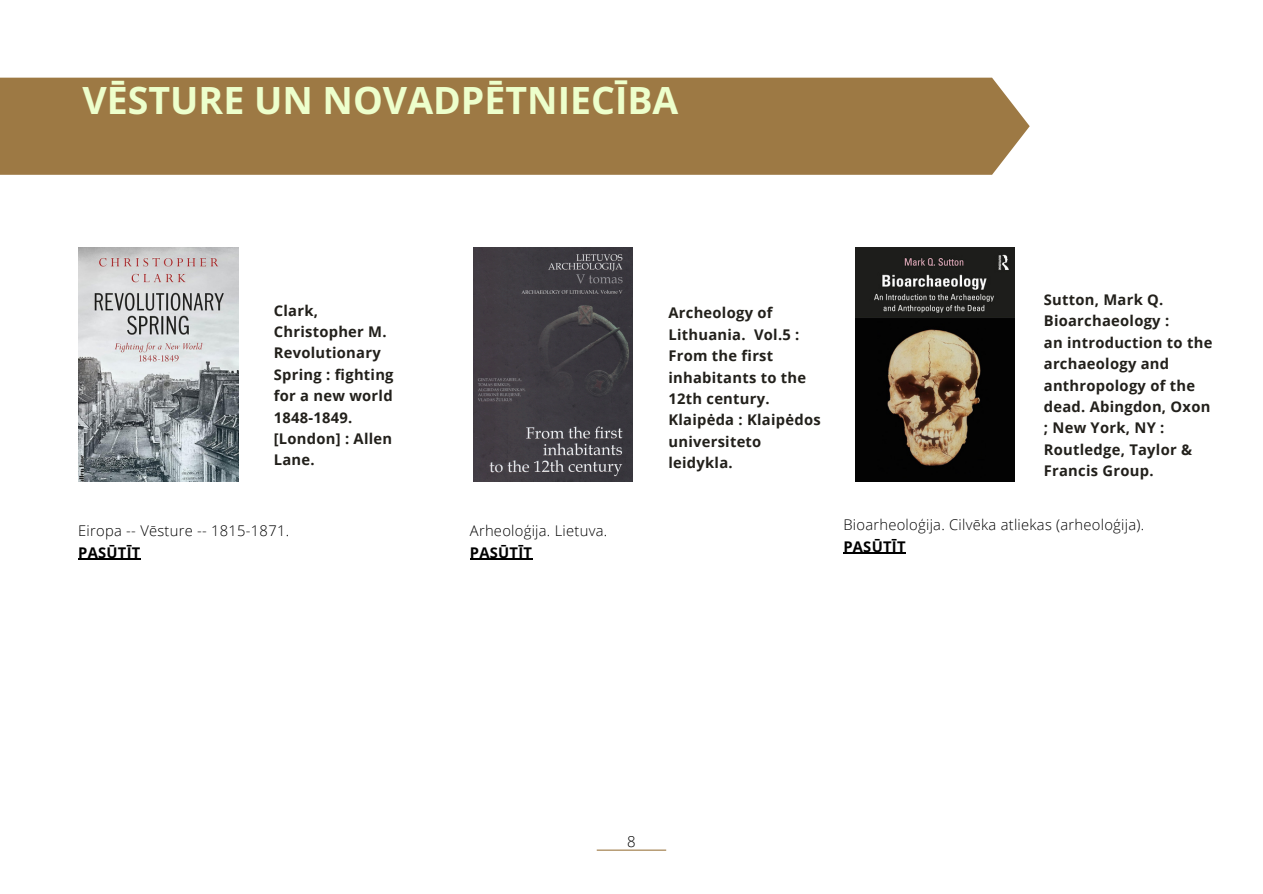
<style>
.page{position:relative;width:1263px;height:894px;background:#fff}
.page>*{position:absolute;margin:0;border:0;box-sizing:border-box;transform-origin:0 0}
.t1{font:700 37.5px "Open Sans";color:#edffcc}
.t2{font:300 15px "Open Sans";color:#000}
.t3{font:700 14.7px/21.3px "Open Sans";letter-spacing:.02em;color:#22201b}
.t4{font:300 14.7px "Open Sans";letter-spacing:.02em;color:#000}
.t5{font:700 14.7px "Open Sans";letter-spacing:.02em;color:#000}
</style>
<div class="page">
<div style="left:0;top:78px;width:1029px;height:97px;background:#9d7944"></div>
<hr style="left:597px;top:849px;width:69px;height:1px;background:#9d7944">
<svg style="left:78px;top:247px;width:161px;height:235px"></svg>
<img style="left:79px;top:248px;width:159px;height:233px">
<hr style="left:470px;top:558px;width:62px;height:1px;background:#000">
<hr style="left:78px;top:558px;width:63px;height:1px;background:#000">
<hr style="left:843px;top:552px;width:63px;height:1px;background:#000">
<img style="left:473px;top:248px;width:160px;height:233px">
<img style="left:855px;top:248px;width:160px;height:233px">
<p class="t1" style="left:83px;top:74px;width:597px">VĒSTURE UN NOVADPĒTNIECĪBA</p>
<h2 class="t3" style="left:274px;top:299px;width:121px">Clark,<br>Christopher M.<br>Revolutionary<br>Spring : fighting for a new world<br>1848-1849. [London] : Allen<br>Lane.</h2>
<p class="t4" style="left:78px;top:520px;width:213px">Eiropa -- Vēsture -- 1815-1871.</p>
<h2 class="t5" style="left:78px;top:541px;width:64px">PASŪTĪT</h2>
<p class="t4" style="left:470px;top:520px;width:139px">Arheoloģija. Lietuva.</p>
<p class="t5" style="left:470px;top:541px;width:64px">PASŪTĪT</p>
<p class="t3" style="left:668px;top:302px;width:154px">Archeology of<br>Lithuania. Vol.5 :<br>From the first inhabitants to the<br>12th century.<br>Klaipėda : Klaipėdos universiteto leidykla.</p>
<p class="t3" style="left:1044px;top:288px;width:170px">Sutton, Mark Q.<br>Bioarchaeology :<br>an introduction to the archaeology and anthropology of the dead. Abingdon, Oxon ; New York, NY :<br>Routledge, Taylor &amp;<br>Francis Group.</p>
<p class="t4" style="left:843px;top:514px;width:302px">Bioarheoloģija. Cilvēka atliekas (arheoloģija).</p>
<p class="t5" style="left:843px;top:536px;width:64px">PASŪTĪT</p>
<h2 class="t2" style="left:627px;top:830px;width:10px">8</h2>
</div>
